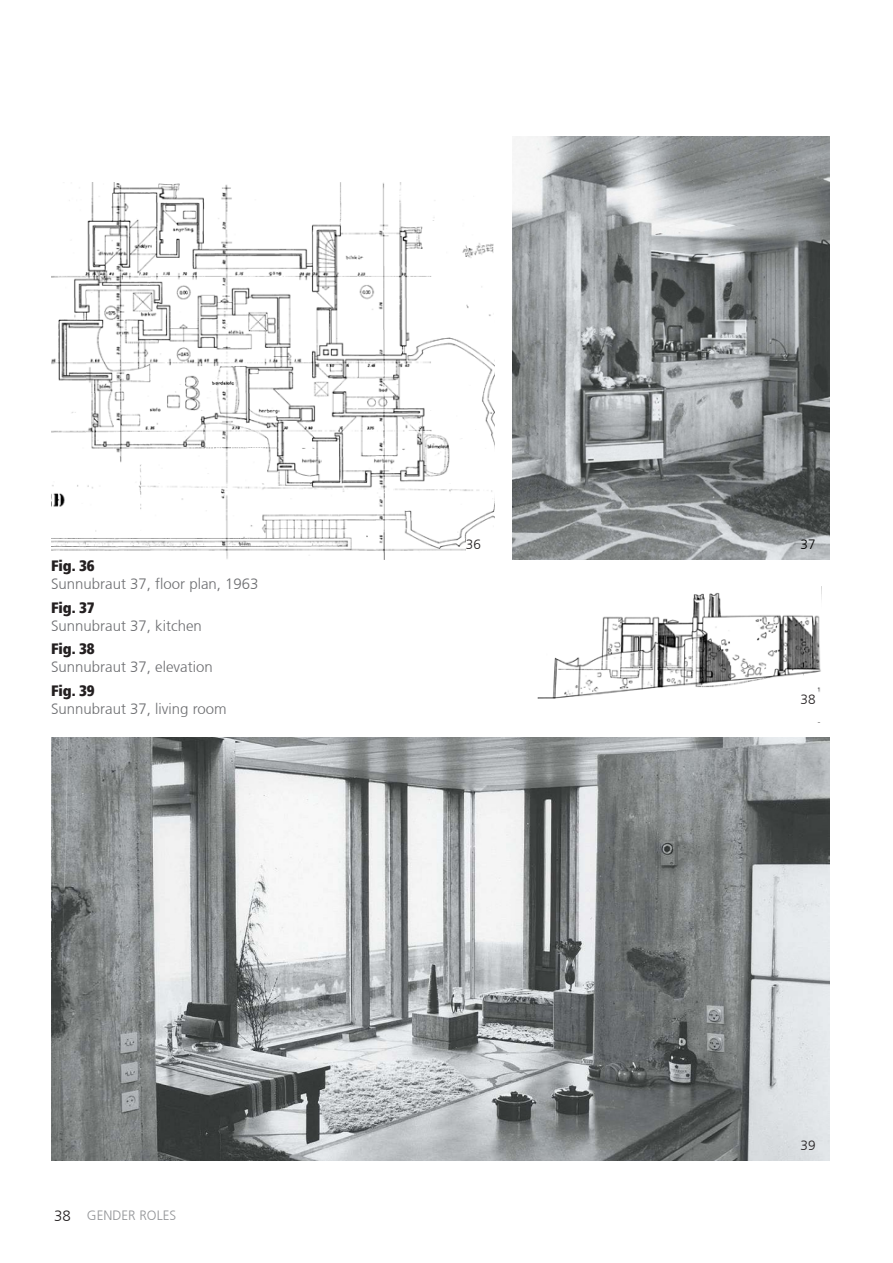
<style>
.page{position:relative;width:893px;height:1263px;background:#fff}
.page>*{position:absolute;margin:0;border:0;box-sizing:border-box;transform-origin:0 0}
.t1{font:300 15px "Frutiger";color:#6c6d70}
.t2{font:900 condensed 15px "Frutiger";color:#231f20}
.t3{font:300 15px "Frutiger";color:#231f20}
.t4{font:300 13.5px "Frutiger";color:#939598}
.t5{font:300 13.5px "Frutiger";color:#231f20}
.t6{font:300 13.5px "Frutiger";color:#000}
</style>
<div class="page">
<img style="left:51px;top:183px;width:444px;height:377px">
<img style="left:51px;top:738px;width:778px;height:423px">
<img style="left:512px;top:137px;width:317px;height:423px">
<img style="left:537px;top:587px;width:285px;height:136px">
<div style="left:466px;top:539px;width:29px;height:21px;background:#fff"></div>
<p class="t2" style="left:51px;top:557px;width:45px">Fig. 36</p>
<p class="t1" style="left:51px;top:575px;width:209px">Sunnubraut 37, floor plan, 1963</p>
<p class="t2" style="left:51px;top:598px;width:45px">Fig. 37</p>
<p class="t1" style="left:51px;top:617px;width:152px">Sunnubraut 37, kitchen</p>
<p class="t2" style="left:51px;top:640px;width:45px">Fig. 38</p>
<p class="t1" style="left:51px;top:658px;width:163px">Sunnubraut 37, elevation</p>
<p class="t2" style="left:51px;top:681px;width:45px">Fig. 39</p>
<p class="t1" style="left:51px;top:700px;width:177px">Sunnubraut 37, living room</p>
<p class="t3" style="left:54px;top:1207px;width:18px">38</p>
<p class="t4" style="left:87px;top:1208px;width:91px">GENDER ROLES</p>
<p class="t5" style="left:466px;top:536px;width:17px">36</p>
<p class="t6" style="left:801px;top:536px;width:17px">37</p>
<p class="t5" style="left:801px;top:692px;width:17px">38</p>
<p class="t5" style="left:801px;top:1137px;width:17px">39</p>
</div>
